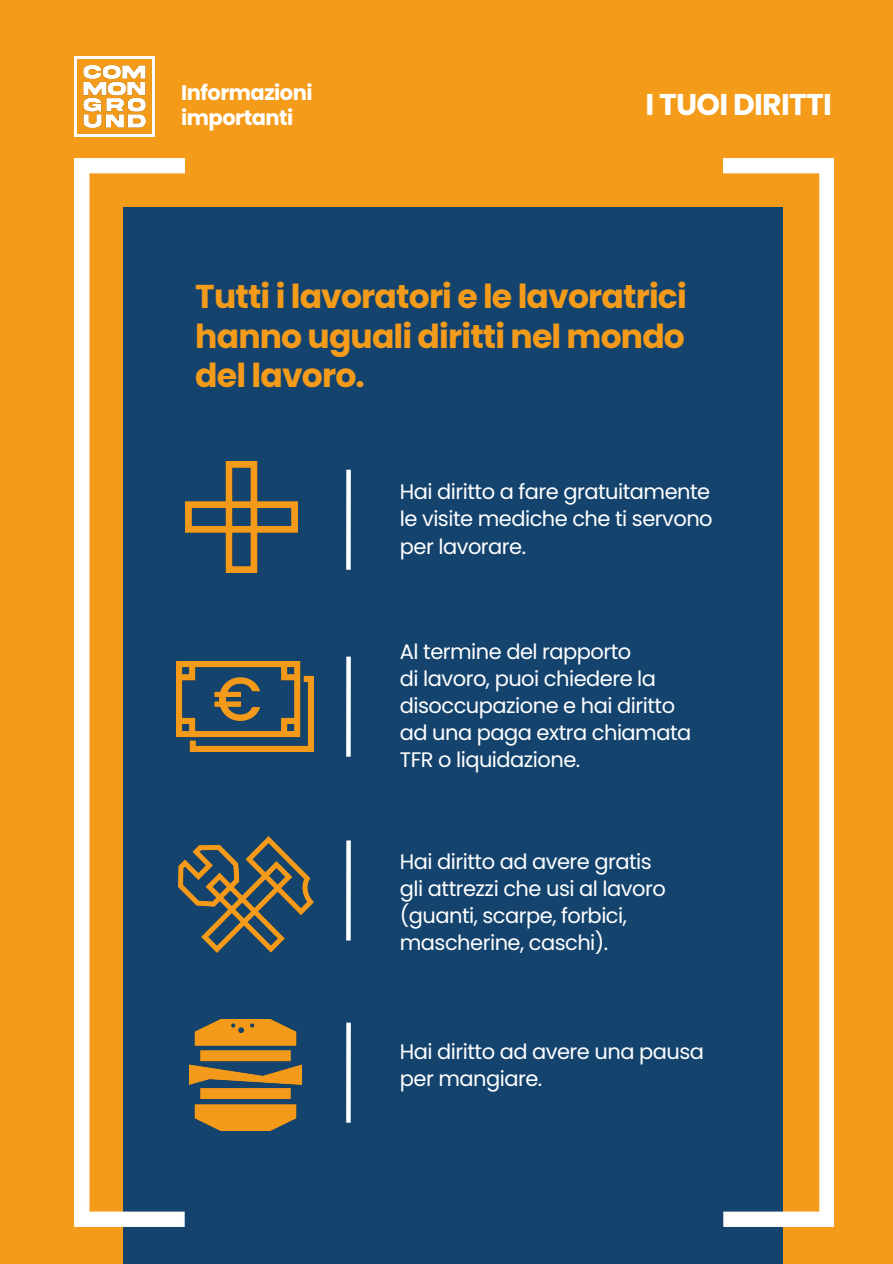
<style>
.page{position:relative;width:893px;height:1264px;background:#fff}
.page>*{position:absolute;margin:0;border:0;box-sizing:border-box;transform-origin:0 0}
.t1{font:700 33px/39.3px "Poppins";letter-spacing:-.025em;color:#f59b1a;text-align:justify}
.t2{font:700 30px "Poppins";letter-spacing:-.025em;color:#fff}
.t3{font:21px/27px "Poppins";letter-spacing:-.025em;color:#fff}
.t4{font:700 21px "Poppins";letter-spacing:-.025em;color:#fff}
</style>
<div class="page">
<div style="left:0;top:0;width:892px;height:1263px;background:#f59b1a"></div>
<div style="left:124px;top:207px;width:659px;height:1056px;background:#14436e"></div>
<div style="left:346px;top:469px;width:5px;height:100px;background:#fff"></div>
<div style="left:346px;top:840px;width:5px;height:100px;background:#fff"></div>
<div style="left:346px;top:1022px;width:5px;height:100px;background:#fff"></div>
<div style="left:346px;top:656px;width:5px;height:100px;background:#fff"></div>
<img style="left:185px;top:661px;width:129px;height:90px">
<img style="left:75px;top:57px;width:80px;height:79px">
<img style="left:186px;top:461px;width:111px;height:111px">
<img style="left:185px;top:836px;width:128px;height:116px">
<img style="left:189px;top:1019px;width:113px;height:111px">
<img style="left:74px;top:158px;width:111px;height:1068px">
<img style="left:723px;top:158px;width:110px;height:1068px">
<p class="t4" style="left:181px;top:78px;width:133px">Informazioni</p>
<p class="t4" style="left:181px;top:103px;width:113px">importanti</p>
<p class="t2" style="left:645px;top:84px;width:188px">I TUOI DIRITTI</p>
<p class="t1" style="left:195px;top:277px;width:493px">Tutti i lavoratori e le lavoratrici hanno uguali diritti nel mondo del lavoro.</p>
<p class="t3" style="left:400px;top:478px;width:314px;text-align:justify">Hai diritto a fare gratuitamente le visite mediche che ti servono per lavorare.</p>
<p class="t3" style="left:400px;top:638px;width:233px">Al termine del rapporto</p>
<p class="t3" style="left:400px;top:665px;width:277px">di lavoro, puoi chiedere la disoccupazione e hai diritto</p>
<p class="t3" style="left:400px;top:719px;width:293px">ad una paga extra chiamata</p>
<p class="t3" style="left:400px;top:746px;width:182px">TFR o liquidazione.</p>
<p class="t3" style="left:400px;top:847px;width:253px">Hai diritto ad avere gratis</p>
<p class="t3" style="left:400px;top:874px;width:267px">gli attrezzi che usi al lavoro (guanti, scarpe, forbici,</p>
<p class="t3" style="left:400px;top:928px;width:210px">mascherine, caschi).</p>
<p class="t3" style="left:400px;top:1038px;width:305px">Hai diritto ad avere una pausa per mangiare.</p>
</div>
